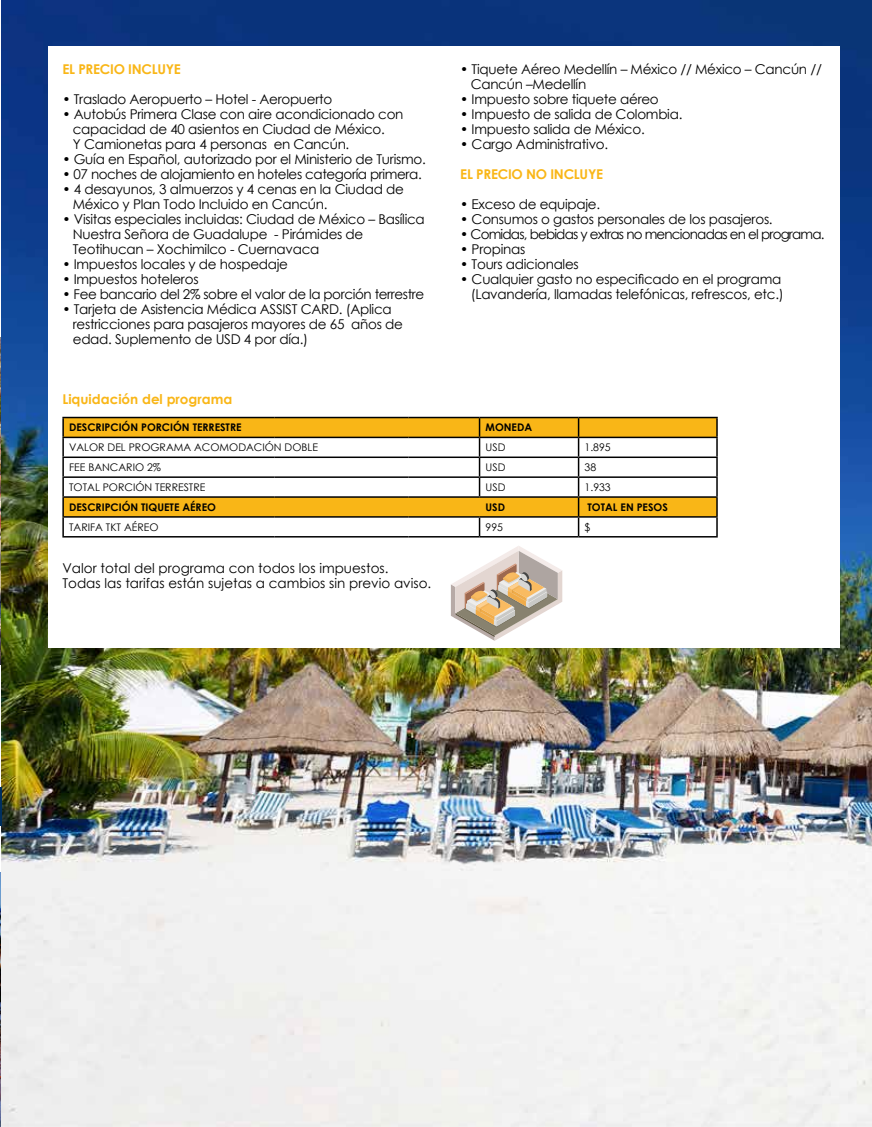
<style>
.page{position:relative;width:872px;height:1127px;background:#fff}
.page>*{position:absolute;margin:0;border:0;box-sizing:border-box;transform-origin:0 0}
.t1{font:13.5px/15px "Century Gothic";letter-spacing:-.02em;color:#000}
.t2{font:13.5px/15px "Century Gothic";color:#000}
.t3{font:13.5px "Century Gothic";letter-spacing:-.06em;color:#000}
.t4{font:700 13.5px "Century Gothic";letter-spacing:-.02em;color:#f9b617}
.t5{font:700 13.5px "Century Gothic";color:#f9b617}
.t6{font:10.5px "Century Gothic";color:#000}
.t7{font:700 10.5px "Century Gothic";color:#000}
</style>
<div class="page">
<img style="left:0;top:337px;width:1px;height:327px">
<img style="left:0;top:872px;width:1px;height:255px">
<img style="left:1px;top:0;width:871px;height:1127px">
<div style="left:48px;top:46px;width:791px;height:602px;background:#fff"></div>
<hr style="left:0;top:787px;width:1px;height:39px;background:#002f5e">
<svg style="left:64px;top:418px;width:652px;height:98px"></svg>
<hr style="left:62px;top:417px;width:213px;height:1px;background:#000">
<hr style="left:275px;top:417px;width:133px;height:1px;background:#000">
<hr style="left:408px;top:417px;width:71px;height:1px;background:#000">
<hr style="left:479px;top:417px;width:99px;height:1px;background:#000">
<hr style="left:578px;top:417px;width:139px;height:1px;background:#000">
<hr style="left:62px;top:437px;width:213px;height:1px;background:#000">
<hr style="left:275px;top:437px;width:133px;height:1px;background:#000">
<hr style="left:408px;top:437px;width:71px;height:1px;background:#000">
<hr style="left:479px;top:437px;width:99px;height:1px;background:#000">
<hr style="left:578px;top:437px;width:139px;height:1px;background:#000">
<hr style="left:62px;top:456px;width:213px;height:2px;background:#000">
<hr style="left:275px;top:456px;width:133px;height:2px;background:#000">
<hr style="left:408px;top:456px;width:71px;height:2px;background:#000">
<hr style="left:479px;top:456px;width:99px;height:2px;background:#000">
<hr style="left:578px;top:456px;width:139px;height:2px;background:#000">
<hr style="left:62px;top:476px;width:213px;height:2px;background:#000">
<hr style="left:275px;top:476px;width:133px;height:2px;background:#000">
<hr style="left:408px;top:476px;width:71px;height:2px;background:#000">
<hr style="left:479px;top:476px;width:99px;height:2px;background:#000">
<svg style="left:479px;top:418px;width:1px;height:78px"></svg>
<hr style="left:578px;top:476px;width:139px;height:2px;background:#000">
<svg style="left:479px;top:518px;width:1px;height:18px"></svg>
<svg style="left:578px;top:418px;width:1px;height:118px"></svg>
<hr style="left:62px;top:536px;width:213px;height:1px;background:#000">
<hr style="left:275px;top:536px;width:133px;height:1px;background:#000">
<hr style="left:408px;top:536px;width:71px;height:1px;background:#000">
<hr style="left:479px;top:536px;width:99px;height:1px;background:#000">
<hr style="left:578px;top:536px;width:139px;height:1px;background:#000">
<hr style="left:62px;top:496px;width:213px;height:2px;background:#000">
<svg style="left:62px;top:418px;width:2px;height:118px"></svg>
<hr style="left:275px;top:496px;width:133px;height:2px;background:#000">
<hr style="left:408px;top:496px;width:71px;height:2px;background:#000">
<hr style="left:479px;top:496px;width:99px;height:2px;background:#000">
<hr style="left:578px;top:496px;width:139px;height:2px;background:#000">
<svg style="left:716px;top:418px;width:1px;height:118px"></svg>
<hr style="left:62px;top:516px;width:213px;height:2px;background:#000">
<hr style="left:275px;top:516px;width:133px;height:2px;background:#000">
<hr style="left:408px;top:516px;width:71px;height:2px;background:#000">
<hr style="left:479px;top:516px;width:99px;height:2px;background:#000">
<hr style="left:578px;top:516px;width:139px;height:2px;background:#000">
<svg style="left:451px;top:546px;width:111px;height:95px"></svg>
<p class="t4" style="left:62px;top:59px;width:120px">EL PRECIO INCLUYE</p>
<p class="t1" style="left:62px;top:92px;width:271px">• Traslado Aeropuerto – Hotel - Aeropuerto</p>
<p class="t1" style="left:73px;top:107px;width:332px;text-indent:-10px">• Autobús Primera Clase con aire acondicionado con capacidad de 40 asientos en Ciudad de México.<br>Y Camionetas para 4 personas en Cancún.</p>
<p class="t1" style="left:62px;top:152px;width:365px">• Guía en Español, autorizado por el Ministerio de Turismo.</p>
<p class="t1" style="left:62px;top:167px;width:361px">• 07 noches de alojamiento en hoteles categoría primera.</p>
<p class="t1" style="left:73px;top:182px;width:332px;text-indent:-10px">• 4 desayunos, 3 almuerzos y 4 cenas en la Ciudad de<br>México y Plan Todo Incluido en Cancún.</p>
<p class="t1" style="left:73px;top:212px;width:353px;text-indent:-10px">• Visitas especiales incluidas: Ciudad de México – Basílica<br>Nuestra Señora de Guadalupe - Pirámides de<br>Teotihucan – Xochimilco - Cuernavaca</p>
<p class="t1" style="left:62px;top:257px;width:227px">• Impuestos locales y de hospedaje</p>
<p class="t1" style="left:62px;top:272px;width:138px">• Impuestos hoteleros</p>
<p class="t1" style="left:62px;top:287px;width:363px">• Fee bancario del 2% sobre el valor de la porción terrestre</p>
<p class="t1" style="left:73px;top:302px;width:331px;text-indent:-10px">• Tarjeta de Asistencia Médica ASSIST CARD. (Aplica restricciones para pasajeros mayores de 65 años de edad. Suplemento de USD 4 por día.)</p>
<p class="t5" style="left:62px;top:389px;width:171px">Liquidación del programa</p>
<p class="t1" style="left:470px;top:62px;width:353px;text-indent:-10px">• Tiquete Aéreo Medellín – México // México – Cancún //<br>Cancún –Medellín</p>
<p class="t1" style="left:460px;top:92px;width:200px">• Impuesto sobre tiquete aéreo</p>
<p class="t1" style="left:460px;top:107px;width:224px">• Impuesto de salida de Colombia.</p>
<p class="t1" style="left:460px;top:122px;width:186px">• Impuesto salida de México.</p>
<p class="t1" style="left:460px;top:137px;width:149px">• Cargo Administrativo.</p>
<p class="t4" style="left:460px;top:164px;width:144px">EL PRECIO NO INCLUYE</p>
<p class="t1" style="left:460px;top:197px;width:141px">• Exceso de equipaje.</p>
<p class="t1" style="left:460px;top:212px;width:314px">• Consumos o gastos personales de los pasajeros.</p>
<p class="t3" style="left:460px;top:225px;width:366px">• Comidas, bebidas y extras no mencionadas en el programa.</p>
<p class="t1" style="left:460px;top:242px;width:66px">• Propinas</p>
<p class="t1" style="left:460px;top:257px;width:120px">• Tours adicionales</p>
<p class="t1" style="left:460px;top:272px;width:325px;text-align:right">• Cualquier gasto no especificado en el programa (Lavandería, llamadas telefónicas, refrescos, etc.)</p>
<p class="t7" style="left:69px;top:420px;width:174px">DESCRIPCIÓN PORCIÓN TERRESTRE</p>
<p class="t7" style="left:485px;top:420px;width:48px">MONEDA</p>
<p class="t6" style="left:69px;top:440px;width:250px">VALOR DEL PROGRAMA ACOMODACIÓN DOBLE</p>
<p class="t6" style="left:485px;top:440px;width:21px">USD</p>
<p class="t6" style="left:584px;top:440px;width:28px">1.895</p>
<p class="t6" style="left:69px;top:460px;width:93px">FEE BANCARIO 2%</p>
<p class="t6" style="left:485px;top:460px;width:21px">USD</p>
<p class="t6" style="left:584px;top:460px;width:13px">38</p>
<p class="t6" style="left:69px;top:480px;width:138px">TOTAL PORCIÓN TERRESTRE</p>
<p class="t6" style="left:485px;top:480px;width:21px">USD</p>
<p class="t6" style="left:584px;top:480px;width:28px">1.933</p>
<p class="t7" style="left:69px;top:499px;width:148px">DESCRIPCIÓN TIQUETE AÉREO</p>
<p class="t7" style="left:485px;top:499px;width:21px">USD</p>
<p class="t7" style="left:587px;top:499px;width:82px">TOTAL EN PESOS</p>
<p class="t6" style="left:69px;top:520px;width:91px">TARIFA TKT AÉREO</p>
<p class="t6" style="left:485px;top:520px;width:19px">995</p>
<p class="t6" style="left:584px;top:520px;width:7px">$</p>
<p class="t2" style="left:62px;top:560px;width:370px">Valor total del programa con todos los impuestos.<br>Todas las tarifas están sujetas a cambios sin previo aviso.</p>
</div>
